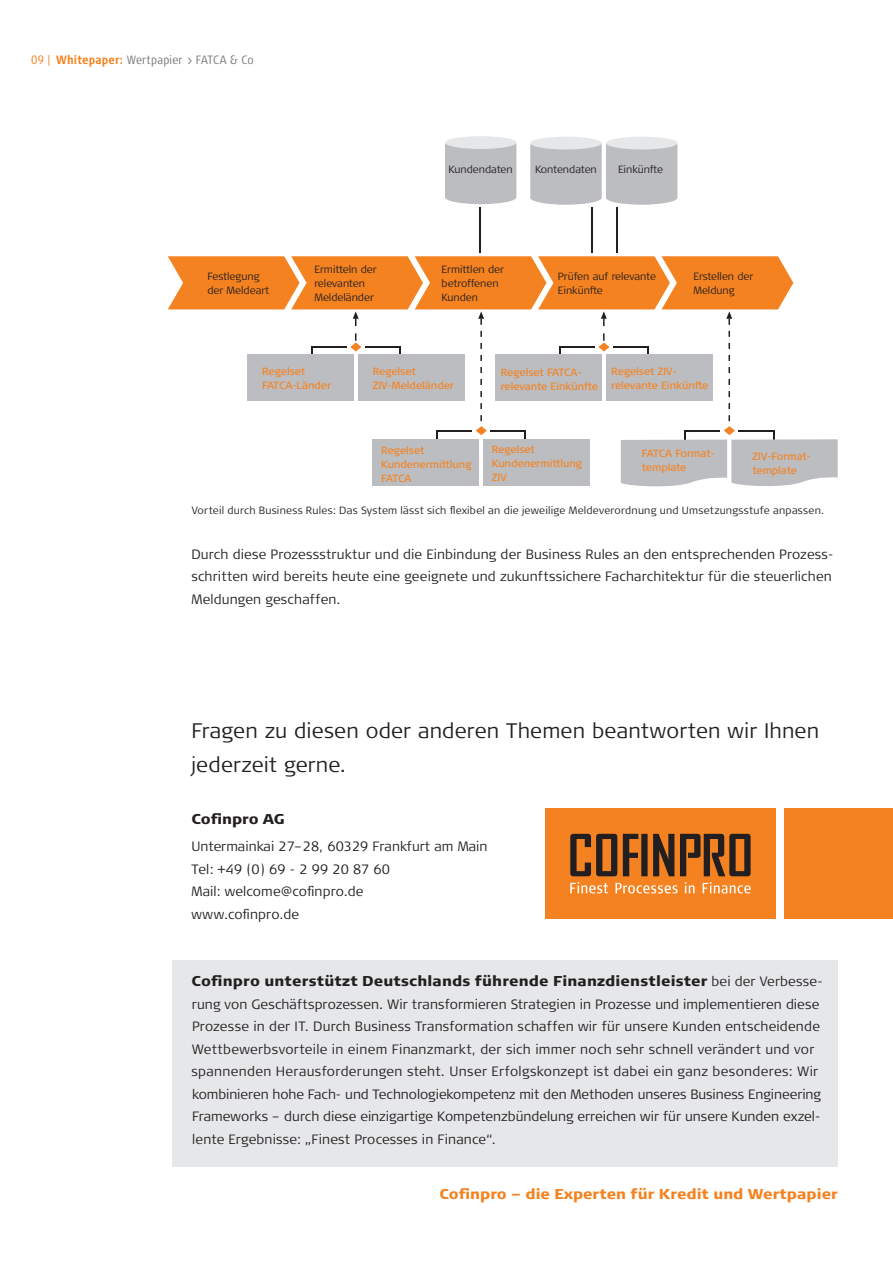
<style>
.page{position:relative;width:893px;height:1263px;background:#fff}
.page>*{position:absolute;margin:0;border:0;box-sizing:border-box;transform-origin:0 0}
.t1{font:300 21px/33.8px "Signa Column";letter-spacing:.01em;color:#231f20}
.t2{font:900 14.25px "Signa Column";letter-spacing:.01em;color:#231f20}
.t3{font:900 14.25px "Signa Column";color:#f58220}
.t4{font:300 13.5px/22.5px "Signa Column";letter-spacing:.01em;color:#231f20}
.t5{font:300 12px "Signa Cond Column";letter-spacing:.015em;color:#76787b}
.t6{font:300 12px "Signa Cond Column";color:#f58220}
.t7{font:10.5px/13.8px "Signa Column";color:#f58220}
.t8{font:300 10.5px/13.8px "Signa Column";color:#231f20}
.t9{font:300 10.5px "Signa Column";letter-spacing:.02em;color:#231f20}
.s1{font-weight:700;color:#f58220}
.s2{font-weight:300;font-size:13.5px}
</style>
<div class="page">
<div style="left:173px;top:960px;width:665px;height:206px;background:#e6e7e9"></div>
<div style="left:545px;top:808px;width:231px;height:111px;background:#f58220"></div>
<div style="left:784px;top:808px;width:109px;height:111px;background:#f58220"></div>
<svg style="left:570px;top:882px;width:181px;height:11px"></svg>
<svg style="left:570px;top:834px;width:181px;height:42px"></svg>
<hr style="left:436px;top:430px;width:36px;height:1px;background:#231f20">
<hr style="left:490px;top:430px;width:36px;height:1px;background:#231f20">
<hr style="left:436px;top:430px;width:2px;height:22px;background:#231f20">
<svg style="left:480px;top:379px;width:2px;height:6px"></svg>
<svg style="left:480px;top:391px;width:2px;height:6px"></svg>
<svg style="left:480px;top:403px;width:2px;height:6px"></svg>
<svg style="left:476px;top:415px;width:11px;height:20px"></svg>
<svg style="left:728px;top:379px;width:2px;height:6px"></svg>
<svg style="left:728px;top:391px;width:2px;height:6px"></svg>
<svg style="left:728px;top:403px;width:2px;height:6px"></svg>
<div style="left:445px;top:144px;width:71px;height:60px;background:#bcbdc0"></div>
<div style="left:445px;top:136px;width:71px;height:13px;background:#e6e7e9;border-radius:50%"></div>
<div style="left:530px;top:137px;width:72px;height:12px;background:#e6e7e9;border-radius:50%"></div>
<svg style="left:530px;top:144px;width:147px;height:61px;background:#c1c2c5"></svg>
<div style="left:606px;top:137px;width:71px;height:12px;background:#e6e7e9;border-radius:50%"></div>
<svg style="left:621px;top:415px;width:217px;height:72px"></svg>
<hr style="left:480px;top:207px;width:1px;height:46px;background:#231f20">
<hr style="left:591px;top:207px;width:2px;height:46px;background:#231f20">
<hr style="left:616px;top:207px;width:2px;height:46px;background:#231f20">
<div style="left:483px;top:440px;width:107px;height:46px;background:#bcbdc0"></div>
<div style="left:373px;top:440px;width:106px;height:46px;background:#bcbdc0"></div>
<svg style="left:168px;top:256px;width:625px;height:117px"></svg>
<div style="left:495px;top:355px;width:107px;height:46px;background:#bcbdc0"></div>
<div style="left:606px;top:355px;width:106px;height:46px;background:#bcbdc0"></div>
<div style="left:358px;top:355px;width:106px;height:46px;background:#bcbdc0"></div>
<div style="left:247px;top:355px;width:107px;height:46px;background:#bcbdc0"></div>
<p class="t6" style="left:31px;top:53px;width:21px">09 |</p>
<p class="t5" style="left:56px;top:53px;width:199px"><span class="s1">Whitepaper:</span> Wertpapier &gt; FATCA &amp; Co</p>
<p class="t8" style="left:449px;top:163px;width:66px">Kundendaten</p>
<p class="t8" style="left:535px;top:163px;width:63px">Kontendaten</p>
<p class="t8" style="left:618px;top:163px;width:47px">Einkünfte</p>
<p class="t8" style="left:207px;top:269px;width:63px">Festlegung der Meldeart</p>
<p class="t8" style="left:314px;top:263px;width:64px">Ermitteln der relevanten<br>Meldeländer</p>
<p class="t8" style="left:441px;top:263px;width:64px">Ermittlen der betroffenen<br>Kunden</p>
<p class="t8" style="left:558px;top:269px;width:100px">Prüfen auf relevante<br>Einkünfte</p>
<p class="t8" style="left:693px;top:269px;width:62px">Erstellen der<br>Meldung</p>
<p class="t7" style="left:262px;top:364px;width:71px">Regelset<br>FATCA-Länder</p>
<p class="t7" style="left:373px;top:364px;width:83px">Regelset<br>ZIV-Meldeländer</p>
<p class="t7" style="left:501px;top:365px;width:99px">Regelset FATCA&shy;relevante Einkünfte</p>
<p class="t7" style="left:611px;top:364px;width:99px">Regelset ZIV&shy;relevante Einkünfte</p>
<p class="t7" style="left:381px;top:444px;width:92px">Regelset<br>Kundenermittlung<br>FATCA</p>
<p class="t7" style="left:492px;top:443px;width:92px">Regelset<br>Kundenermittlung<br>ZIV</p>
<p class="t7" style="left:642px;top:446px;width:75px">FATCA Format&shy;template</p>
<p class="t7" style="left:752px;top:449px;width:60px">ZIV-Format&shy;template</p>
<p class="t9" style="left:192px;top:504px;width:634px">Vorteil durch Business Rules: Das System lässt sich flexibel an die jeweilige Meldeverordnung und Umsetzungsstufe anpassen.</p>
<p class="t4" style="left:191px;top:543px;width:644px">Durch diese Prozessstruktur und die Einbindung der Business Rules an den entsprechenden Prozess&shy;schritten wird bereits heute eine geeignete und zukunftssichere Facharchitektur für die steuerlichen<br>Meldungen geschaffen.</p>
<h1 class="t1" style="left:191px;top:714px;width:629px">Fragen zu diesen oder anderen Themen beantworten wir Ihnen jederzeit gerne.</h1>
<p class="t2" style="left:191px;top:810px;width:95px">Cofinpro AG</p>
<p class="t4" style="left:191px;top:835px;width:298px">Untermainkai 27–28, 60329 Frankfurt am Main<br>Tel: +49 (0) 69 - 2 99 20 87 60<br>Mail: welcome@cofinpro.de<br>www.cofinpro.de</p>
<p class="t2" style="left:192px;top:972px;width:633px">Cofinpro unterstützt Deutschlands führende Finanzdienstleister <span class="s2">bei der Verbesse-</span></p>
<p class="t4" style="left:192px;top:993px;width:631px">rung von Geschäftsprozessen. Wir transformieren Strategien in Prozesse und implementieren diese Prozesse in der IT. Durch Business Transformation schaffen wir für unsere Kunden entscheidende Wettbewerbsvorteile in einem Finanzmarkt, der sich immer noch sehr schnell verändert und vor spannenden Herausforderungen steht. Unser Erfolgskonzept ist dabei ein ganz besonderes: Wir kombinieren hohe Fach- und Technologiekompetenz mit den Methoden unseres Business Engineering Frameworks – durch diese einzigartige Kompetenzbündelung erreichen wir für unsere Kunden exzel&shy;lente Ergebnisse: „Finest Processes in Finance“.</p>
<p class="t3" style="left:439px;top:1184px;width:400px">Cofinpro – die Experten für Kredit und Wertpapier</p>
</div>
